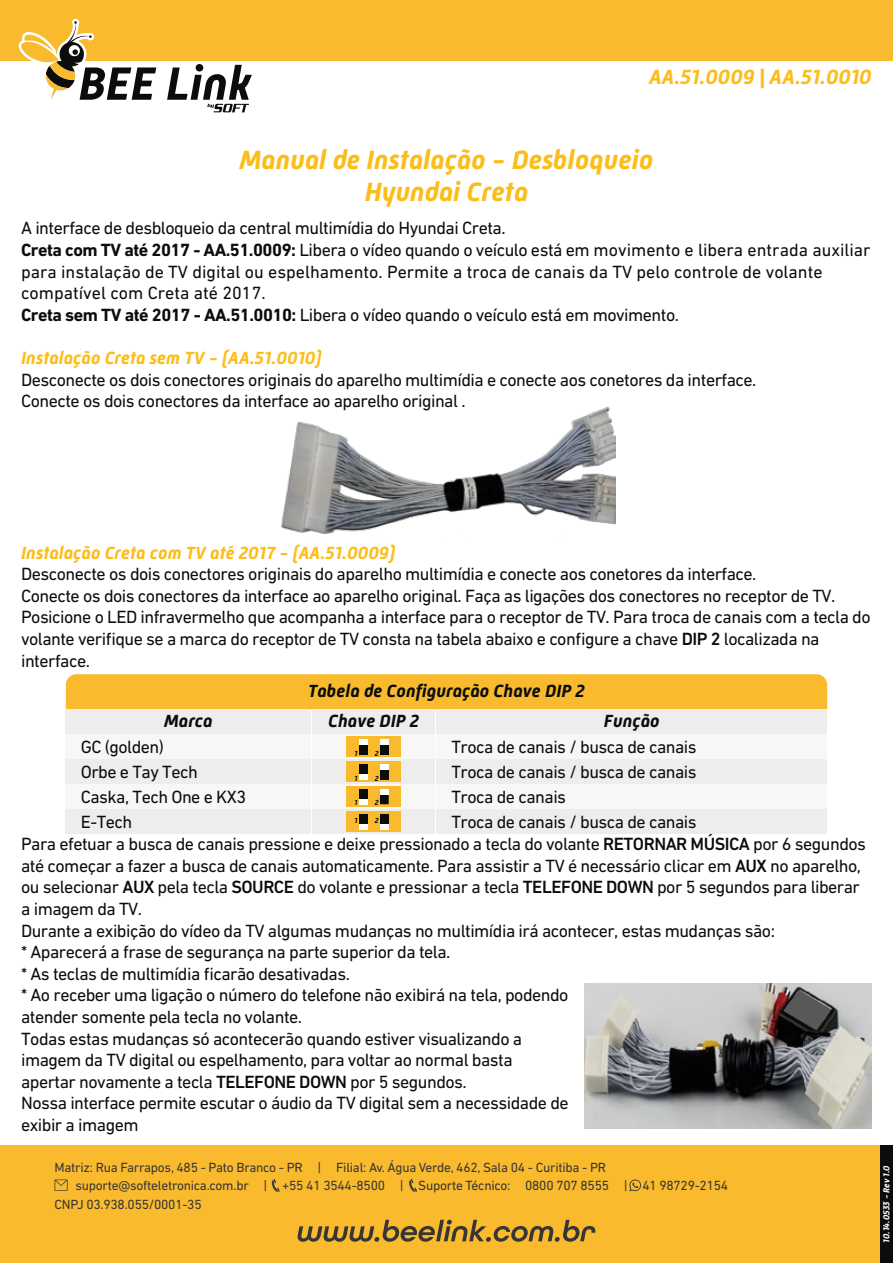
<style>
.page{position:relative;width:893px;height:1263px;background:#fff}
.page>*{position:absolute;margin:0;border:0;box-sizing:border-box;transform-origin:0 0}
.t1{font:italic 700 27px/32.4px "Mic 32 New";letter-spacing:.005em;color:#fcbd19;text-align:center}
.t2{font:italic 700 21px "Mic 32 New";letter-spacing:.005em;color:#fcbd19}
.t3{font:18px/21.6px "DIN Next LT Pro";letter-spacing:-.03em;color:#0b0d0d}
.t4{font:18px/21.6px "DIN Next LT Pro";color:#0a0d0d}
.t5{font:italic 700 18px "Mic 32 New";letter-spacing:.005em;color:#fcbd19}
.t6{font:italic 700 18px "Mic 32 New";letter-spacing:.005em;color:#0b0d0d}
.t7{font:13.5px "DIN Next LT Pro";letter-spacing:-.02em;color:#373635}
.t8{font:italic 700 9px "Mic 32 New";color:#fff}
.t9{font:italic 700 7.5px "Mic 32 New";color:#0b0d0d}
.s1{font-weight:700}
.s2{color:#0b0d0d}
.s3{font-weight:500}
</style>
<div class="page">
<div style="left:0;top:0;width:893px;height:60px;background:#faba2d"></div>
<svg style="left:15px;top:18px;width:245px;height:95px"></svg>
<div style="left:0;top:1145px;width:893px;height:118px;background:#faba2d"></div>
<svg style="left:298px;top:1220px;width:297px;height:22px"></svg>
<svg style="left:272px;top:1179px;width:8px;height:13px"></svg>
<svg style="left:409px;top:1179px;width:8px;height:13px"></svg>
<svg style="left:629px;top:1179px;width:12px;height:12px"></svg>
<svg style="left:54px;top:1179px;width:14px;height:12px"></svg>
<div style="left:881px;top:1145px;width:12px;height:118px;background:#0b0d0d"></div>
<div style="left:66px;top:674px;width:761px;height:35px;background:#faba2d"></div>
<div style="left:66px;top:709px;width:245px;height:25px;background:#ededed"></div>
<div style="left:66px;top:734px;width:245px;height:25px;background:#f7f7f6"></div>
<div style="left:66px;top:759px;width:245px;height:25px;background:#ededed"></div>
<div style="left:66px;top:784px;width:245px;height:25px;background:#f7f7f6"></div>
<div style="left:66px;top:809px;width:245px;height:25px;background:#ededed"></div>
<div style="left:436px;top:709px;width:391px;height:25px;background:#ededed"></div>
<div style="left:436px;top:734px;width:391px;height:25px;background:#f7f7f6"></div>
<div style="left:436px;top:759px;width:391px;height:25px;background:#ededed"></div>
<div style="left:436px;top:784px;width:391px;height:25px;background:#f7f7f6"></div>
<div style="left:436px;top:809px;width:391px;height:25px;background:#ededed"></div>
<div style="left:312px;top:709px;width:123px;height:25px;background:#ededed"></div>
<div style="left:312px;top:734px;width:123px;height:25px;background:#f7f7f6"></div>
<div style="left:312px;top:759px;width:123px;height:25px;background:#ededed"></div>
<div style="left:312px;top:784px;width:123px;height:25px;background:#f7f7f6"></div>
<div style="left:312px;top:809px;width:123px;height:25px;background:#ededed"></div>
<div style="left:346px;top:737px;width:55px;height:20px;background:#faba2d"></div>
<div style="left:359px;top:739px;width:8px;height:15px;background:#0b0d0d"></div>
<div style="left:359px;top:739px;width:8px;height:5px;background:#fff"></div>
<div style="left:380px;top:739px;width:9px;height:15px;background:#0b0d0d"></div>
<div style="left:380px;top:739px;width:9px;height:5px;background:#fff"></div>
<div style="left:346px;top:761px;width:55px;height:21px;background:#faba2d"></div>
<div style="left:359px;top:764px;width:8px;height:15px;background:#0b0d0d"></div>
<div style="left:359px;top:774px;width:8px;height:5px;background:#fff"></div>
<div style="left:380px;top:764px;width:9px;height:15px;background:#0b0d0d"></div>
<div style="left:380px;top:764px;width:9px;height:5px;background:#fff"></div>
<div style="left:346px;top:786px;width:55px;height:21px;background:#faba2d"></div>
<div style="left:359px;top:789px;width:8px;height:15px;background:#0b0d0d"></div>
<div style="left:359px;top:799px;width:8px;height:5px;background:#fff"></div>
<div style="left:380px;top:789px;width:9px;height:15px;background:#0b0d0d"></div>
<div style="left:380px;top:789px;width:9px;height:5px;background:#fff"></div>
<div style="left:346px;top:811px;width:55px;height:21px;background:#faba2d"></div>
<div style="left:359px;top:814px;width:8px;height:15px;background:#0b0d0d"></div>
<div style="left:359px;top:824px;width:8px;height:5px;background:#fff"></div>
<div style="left:380px;top:814px;width:9px;height:15px;background:#0b0d0d"></div>
<div style="left:380px;top:824px;width:9px;height:5px;background:#fff"></div>
<img style="left:584px;top:983px;width:288px;height:146px">
<svg style="left:783px;top:990px;width:48px;height:40px;background:#545151"></svg>
<img style="left:281px;top:406px;width:335px;height:129px">
<p class="t2" style="left:649px;top:64px;width:224px">AA.51.0009 | AA.51.0010</p>
<h1 class="t1" style="left:240px;top:143px;width:415px">Manual de Instalação - Desbloqueio<br>Hyundai Creta</h1>
<p class="t4" style="left:21px;top:217px;width:851px">A interface de desbloqueio da central multimídia do Hyundai Creta.<br><span class="s1">Creta com TV até 2017 - AA.51.0009:</span> Libera o vídeo quando o veículo está em movimento e libera entrada auxiliar para instalação de TV digital ou espelhamento. Permite a troca de canais da TV pelo controle de volante compatível com Creta até 2017.<br><span class="s1">Creta sem TV até 2017 - AA.51.0010:</span> L<span class="s2">ibera o vídeo quando o veículo está em movimento.</span></p>
<p class="t5" style="left:21px;top:348px;width:302px">Instalação Creta sem TV - (AA.51.0010)</p>
<p class="t3" style="left:21px;top:368px;width:737px">Desconecte os dois conectores originais do aparelho multimídia e conecte aos conetores da interface.<br>Conecte os dois conectores da interface ao aparelho original .</p>
<p class="t5" style="left:21px;top:542px;width:375px">Instalação Creta com TV até 2017 - (AA.51.0009)</p>
<p class="t3" style="left:21px;top:563px;width:851px">Desconecte os dois conectores originais do aparelho multimídia e conecte aos conetores da interface.<br>Conecte os dois conectores da interface ao aparelho original. Faça as ligações dos conectores no receptor de TV.<br>Posicione o LED infravermelho que acompanha a interface para o receptor de TV. Para troca de canais com a tecla do volante verifique se a marca do receptor de TV consta na tabela abaixo e configure a chave <span class="s3">DIP 2</span> localizada na interface.</p>
<p class="t6" style="left:164px;top:711px;width:50px">Marca</p>
<p class="t3" style="left:81px;top:734px;width:167px;line-height:25px">GC (golden)<br>Orbe e Tay Tech<br>Caska, Tech One e KX3<br>E-Tech</p>
<p class="t6" style="left:308px;top:681px;width:278px">Tabela de Configuração Chave DIP 2</p>
<p class="t6" style="left:328px;top:711px;width:93px">Chave DIP 2</p>
<p class="t9" style="left:354px;top:749px;width:4px">1</p>
<p class="t9" style="left:375px;top:749px;width:5px">2</p>
<p class="t9" style="left:354px;top:774px;width:4px">1</p>
<p class="t9" style="left:375px;top:774px;width:5px">2</p>
<p class="t9" style="left:354px;top:799px;width:4px">1</p>
<p class="t9" style="left:375px;top:799px;width:5px">2</p>
<p class="t9" style="left:354px;top:816px;width:4px">1</p>
<p class="t9" style="left:375px;top:816px;width:5px">2</p>
<p class="t6" style="left:604px;top:711px;width:58px">Função</p>
<p class="t3" style="left:451px;top:734px;width:247px;line-height:25px">Troca de canais / busca de canais<br>Troca de canais / busca de canais<br>Troca de canais<br>Troca de canais / busca de canais</p>
<p class="t3" style="left:21px;top:833px;width:846px">Para efetuar a busca de canais pressione e deixe pressionado a tecla do volante <span class="s3">RETORNAR MÚSICA</span> por 6 segundos até começar a fazer a busca de canais automaticamente. Para assistir a TV é necessário clicar em <span class="s3">AUX</span> no aparelho, ou selecionar <span class="s3">AUX</span> pela tecla <span class="s3">SOURCE</span> do volante e pressionar a tecla <span class="s3">TELEFONE DOWN</span> por 5 segundos para liberar a imagem da TV.<br>Durante a exibição do vídeo da TV algumas mudanças no multimídia irá acontecer, estas mudanças são:<br>* Aparecerá a frase de segurança na parte superior da tela.<br>* As teclas de multimídia ficarão desativadas.<br>* Ao receber uma ligação o número do telefone não exibirá na tela, podendo<br>atender somente pela tecla no volante.<br>Todas estas mudanças só acontecerão quando estiver visualizando a<br>imagem da TV digital ou espelhamento, para voltar ao normal basta<br>apertar novamente a tecla <span class="s3">TELEFONE DOWN</span> por 5 segundos.<br>Nossa interface permite escutar o áudio da TV digital sem a necessidade de<br>exibir a imagem</p>
<p class="t7" style="left:54px;top:1159px;width:553px">Matriz: Rua Farrapos, 485 - Pato Branco - PR | Filial: Av. Água Verde, 462, Sala 04 - Curitiba - PR</p>
<p class="t7" style="left:75px;top:1178px;width:654px">suporte@softeletronica.com.br | +55 41 3544-8500 | Suporte Técnico: 0800 707 8555 | 41 98729-2154</p>
<p class="t7" style="left:54px;top:1196px;width:149px">CNPJ 03.938.055/0001-35</p>
<p class="t8" style="left:881px;top:1243px;width:79px;rotate:-90deg">10.14.0533 - Rev 1.0</p>
</div>
